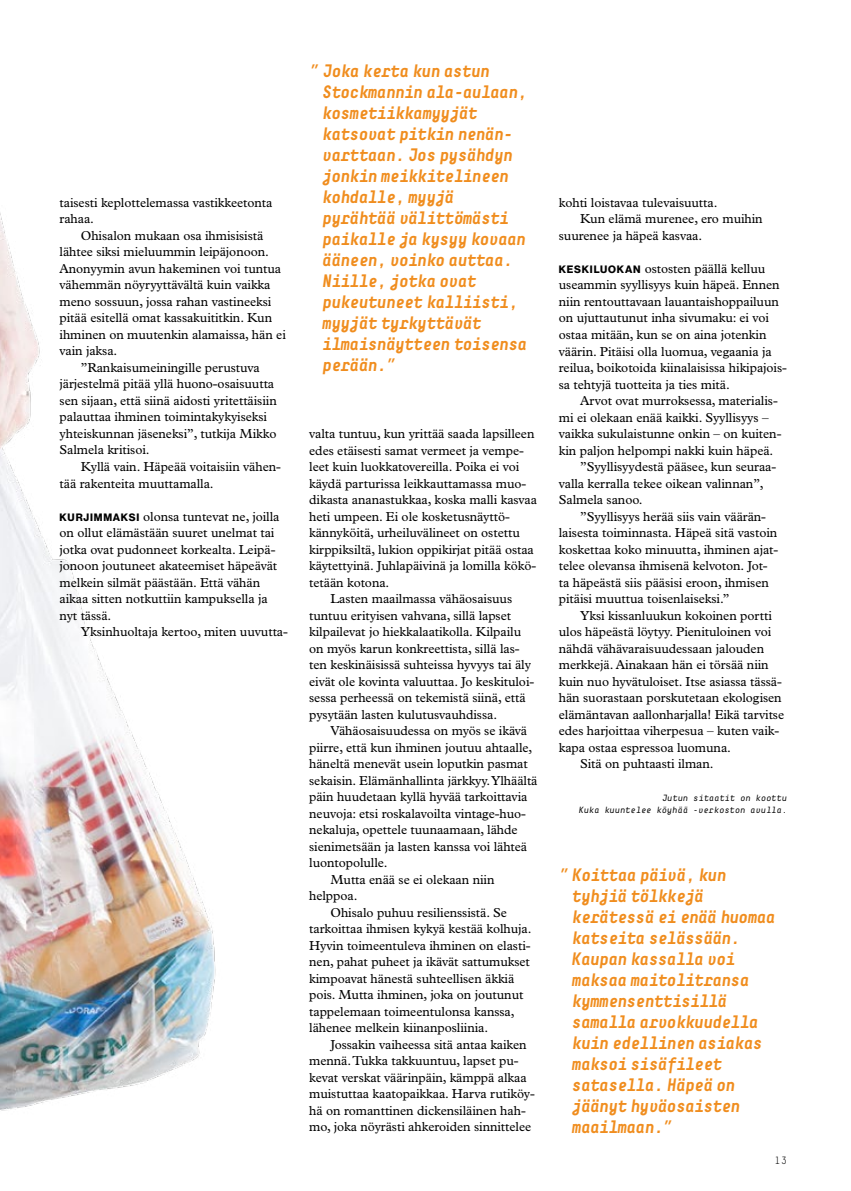
<style>
.page{position:relative;width:851px;height:1191px;background:#fff}
.page>*{position:absolute;margin:0;border:0;box-sizing:border-box;transform-origin:0 0}
.t1{font:italic 700 18px/21px "Decima Mono";letter-spacing:-.07em;color:#f08d1e;scale:.95 1}
.t2{font:13.05px/16.5px "Plantin Std";letter-spacing:-.005em;color:#000}
.t3{font:300 10.5px "Decima Mono";color:#000}
.t4{font:italic 9px/12px "Decima Mono";letter-spacing:-.02em;color:#000;text-align:right}
.s1{font-family:"N Haas Grotesk DS Std 75 Bd";font-size:10.5px}
</style>
<div class="page">
<img style="left:0;top:212px;width:216px;height:899px">
<p class="t2" style="left:60px;top:194px;width:214px">taisesti keplottelemassa vastikkeetonta rahaa.</p>
<p class="t2" style="left:81px;top:227px;width:184px">Ohisalon mukaan osa ihmisisistä</p>
<p class="t2" style="left:60px;top:244px;width:211px">lähtee siksi mieluummin leipäjonoon.</p>
<p class="t2" style="left:60px;top:260px;width:223px">Anonyymin avun hakeminen voi tuntua</p>
<p class="t2" style="left:60px;top:277px;width:212px">vähemmän nöyryyttävältä kuin vaikka</p>
<p class="t2" style="left:60px;top:293px;width:213px">meno sossuun, jossa rahan vastineeksi</p>
<p class="t2" style="left:60px;top:310px;width:214px">pitää esitellä omat kassakuititkin. Kun</p>
<p class="t2" style="left:60px;top:326px;width:228px">ihminen on muutenkin alamaissa, hän ei</p>
<p class="t2" style="left:60px;top:343px;width:59px">vain jaksa.</p>
<p class="t2" style="left:81px;top:359px;width:180px">”Rankaisumeiningille perustuva</p>
<p class="t2" style="left:60px;top:376px;width:216px">järjestelmä pitää yllä huono-osaisuutta</p>
<p class="t2" style="left:60px;top:392px;width:219px">sen sijaan, että siinä aidosti yritettäisiin</p>
<p class="t2" style="left:60px;top:409px;width:209px">palauttaa ihminen toimintakykyiseksi</p>
<p class="t2" style="left:60px;top:425px;width:218px">yhteiskunnan jäseneksi”, tutkija Mikko</p>
<p class="t2" style="left:60px;top:442px;width:92px">Salmela kritisoi.</p>
<p class="t2" style="left:81px;top:458px;width:201px">Kyllä vain. Häpeää voitaisiin vähen-</p>
<p class="t2" style="left:60px;top:475px;width:156px">tää rakenteita muuttamalla.</p>
<p class="t2" style="left:60px;top:508px;width:221px"><span class="s1">KURJIMMAKSI</span> olonsa tuntevat ne, joilla on ollut elämästään suuret unelmat tai jotka ovat pudonneet korkealta. Leipä&shy;jonoon joutuneet akateemiset häpeävät melkein silmät päästään. Että vähän aikaa sitten notkuttiin kampuksella ja nyt tässä.</p>
<p class="t2" style="left:81px;top:623px;width:208px">Yksinhuoltaja kertoo, miten uuvutta-</p>
<p class="t1" style="left:322px;top:60px;width:218px;text-indent:-13px">” Joka kerta kun astun<br>Stockmannin ala-aulaan, kosmetiikkamyyjät katsovat pitkin nenän&shy;varttaan. Jos pysähdyn jonkin meikkitelineen kohdalle, myyjä pyrähtää välittömästi paikalle ja kysyy kovaan ääneen, voinko auttaa.<br>Niille, jotka ovat pukeutuneet kalliisti, myyjät tyrkyttävät ilmaisnäytteen toisensa perään.”</p>
<p class="t2" style="left:309px;top:425px;width:227px">valta tuntuu, kun yrittää saada lapsilleen</p>
<p class="t2" style="left:309px;top:442px;width:216px">edes etäisesti samat vermeet ja vempe-</p>
<p class="t2" style="left:309px;top:458px;width:212px">leet kuin luokkatovereilla. Poika ei voi</p>
<p class="t2" style="left:309px;top:475px;width:218px">käydä parturissa leikkauttamassa muo-</p>
<p class="t2" style="left:309px;top:491px;width:229px">dikasta ananastukkaa, koska malli kasvaa</p>
<p class="t2" style="left:309px;top:508px;width:202px">heti umpeen. Ei ole kosketusnäyttö-</p>
<p class="t2" style="left:309px;top:524px;width:212px">kännyköitä, urheiluvälineet on ostettu</p>
<p class="t2" style="left:309px;top:541px;width:226px">kirppiksiltä, lukion oppikirjat pitää ostaa</p>
<p class="t2" style="left:309px;top:557px;width:228px">käytettyinä. Juhlapäivinä ja lomilla kökö-</p>
<p class="t2" style="left:309px;top:574px;width:82px">tetään kotona.</p>
<p class="t2" style="left:330px;top:590px;width:183px">Lasten maailmassa vähäosaisuus</p>
<p class="t2" style="left:309px;top:607px;width:203px">tuntuu erityisen vahvana, sillä lapset</p>
<p class="t2" style="left:309px;top:623px;width:213px">kilpailevat jo hiekkalaatikolla. Kilpailu</p>
<p class="t2" style="left:309px;top:640px;width:212px">on myös karun konkreettista, sillä las-</p>
<p class="t2" style="left:309px;top:656px;width:223px">ten keskinäisissä suhteissa hyvyys tai äly</p>
<p class="t2" style="left:309px;top:673px;width:226px">eivät ole kovinta valuuttaa. Jo keskituloi-</p>
<p class="t2" style="left:309px;top:689px;width:218px">sessa perheessä on tekemistä siinä, että</p>
<p class="t2" style="left:309px;top:706px;width:189px">pysytään lasten kulutusvauhdissa.</p>
<p class="t2" style="left:330px;top:722px;width:198px">Vähäosaisuudessa on myös se ikävä</p>
<p class="t2" style="left:309px;top:739px;width:225px">piirre, että kun ihminen joutuu ahtaalle,</p>
<p class="t2" style="left:309px;top:755px;width:220px">häneltä menevät usein loputkin pasmat</p>
<p class="t2" style="left:309px;top:772px;width:230px">sekaisin. Elämänhallinta järkkyy. Ylhäältä</p>
<p class="t2" style="left:309px;top:788px;width:220px">päin huudetaan kyllä hyvää tarkoittavia</p>
<p class="t2" style="left:309px;top:805px;width:218px">neuvoja: etsi roskalavoilta vintage-huo-</p>
<p class="t2" style="left:309px;top:821px;width:210px">nekaluja, opettele tuunaamaan, lähde</p>
<p class="t2" style="left:309px;top:838px;width:219px">sienimetsään ja lasten kanssa voi lähteä</p>
<p class="t2" style="left:309px;top:854px;width:80px">luontopolulle.</p>
<p class="t2" style="left:330px;top:871px;width:165px">Mutta enää se ei olekaan niin</p>
<p class="t2" style="left:309px;top:887px;width:50px">helppoa.</p>
<p class="t2" style="left:330px;top:904px;width:178px">Ohisalo puhuu resilienssistä. Se</p>
<p class="t2" style="left:309px;top:920px;width:224px">tarkoittaa ihmisen kykyä kestää kolhuja.</p>
<p class="t2" style="left:309px;top:937px;width:223px">Hyvin toimeentuleva ihminen on elasti-</p>
<p class="t2" style="left:309px;top:953px;width:222px">nen, pahat puheet ja ikävät sattumukset</p>
<p class="t2" style="left:309px;top:970px;width:207px">kimpoavat hänestä suhteellisen äkkiä</p>
<p class="t2" style="left:309px;top:986px;width:216px">pois. Mutta ihminen, joka on joutunut</p>
<p class="t2" style="left:309px;top:1003px;width:207px">tappelemaan toimeentulonsa kanssa,</p>
<p class="t2" style="left:309px;top:1019px;width:180px">lähenee melkein kiinanposliinia.</p>
<p class="t2" style="left:330px;top:1036px;width:198px">Jossakin vaiheessa sitä antaa kaiken</p>
<p class="t2" style="left:309px;top:1052px;width:211px">mennä. Tukka takkuuntuu, lapset pu-</p>
<p class="t2" style="left:309px;top:1069px;width:219px">kevat verskat väärinpäin, kämppä alkaa</p>
<p class="t2" style="left:309px;top:1085px;width:227px">muistuttaa kaatopaikkaa. Harva rutiköy-</p>
<p class="t2" style="left:309px;top:1102px;width:218px">hä on romanttinen dickensiläinen hah-</p>
<p class="t2" style="left:309px;top:1118px;width:223px">mo, joka nöyrästi ahkeroiden sinnittelee</p>
<p class="t2" style="left:558px;top:194px;width:160px">kohti loistavaa tulevaisuutta.</p>
<p class="t2" style="left:580px;top:211px;width:184px">Kun elämä murenee, ero muihin</p>
<p class="t2" style="left:558px;top:227px;width:145px">suurenee ja häpeä kasvaa.</p>
<p class="t2" style="left:558px;top:260px;width:229px"><span class="s1">KESKILUOKAN</span> ostosten päällä kelluu useammin syyllisyys kuin häpeä. Ennen niin rentouttavaan lauantaishoppailuun on ujuttautunut inha sivumaku: ei voi ostaa mitään, kun se on aina jotenkin väärin. Pitäisi olla luomua, vegaania ja reilua, boikotoida kiinalaisissa hikipajois&shy;sa tehtyjä tuotteita ja ties mitä.</p>
<p class="t2" style="left:580px;top:392px;width:199px">Arvot ovat murroksessa, materialis-</p>
<p class="t2" style="left:558px;top:409px;width:211px">mi ei olekaan enää kaikki. Syyllisyys –</p>
<p class="t2" style="left:558px;top:425px;width:224px">vaikka sukulaistunne onkin – on kuiten-</p>
<p class="t2" style="left:558px;top:442px;width:216px">kin paljon helpompi nakki kuin häpeä.</p>
<p class="t2" style="left:580px;top:458px;width:198px">”Syyllisyydestä pääsee, kun seuraa-</p>
<p class="t2" style="left:558px;top:475px;width:206px">valla kerralla tekee oikean valinnan”,</p>
<p class="t2" style="left:558px;top:491px;width:85px">Salmela sanoo.</p>
<p class="t2" style="left:580px;top:508px;width:187px">”Syyllisyys herää siis vain väärän-</p>
<p class="t2" style="left:558px;top:524px;width:220px">laisesta toiminnasta. Häpeä sitä vastoin</p>
<p class="t2" style="left:558px;top:541px;width:221px">koskettaa koko minuutta, ihminen ajat-</p>
<p class="t2" style="left:558px;top:557px;width:210px">telee olevansa ihmisenä kelvoton. Jot-</p>
<p class="t2" style="left:558px;top:574px;width:211px">ta häpeästä siis pääsisi eroon, ihmisen</p>
<p class="t2" style="left:558px;top:590px;width:172px">pitäisi muuttua toisenlaiseksi.”</p>
<p class="t2" style="left:580px;top:607px;width:193px">Yksi kissanluukun kokoinen portti</p>
<p class="t2" style="left:558px;top:623px;width:214px">ulos häpeästä löytyy. Pienituloinen voi</p>
<p class="t2" style="left:558px;top:640px;width:207px">nähdä vähävaraisuudessaan jalouden</p>
<p class="t2" style="left:558px;top:656px;width:211px">merkkejä. Ainakaan hän ei törsää niin</p>
<p class="t2" style="left:558px;top:673px;width:224px">kuin nuo hyvätuloiset. Itse asiassa tässä-</p>
<p class="t2" style="left:558px;top:689px;width:224px">hän suorastaan porskutetaan ekologisen</p>
<p class="t2" style="left:558px;top:706px;width:227px">elämäntavan aallonharjalla! Eikä tarvitse</p>
<p class="t2" style="left:558px;top:722px;width:222px">edes harjoittaa viherpesua – kuten vaik-</p>
<p class="t2" style="left:558px;top:739px;width:174px">kapa ostaa espressoa luomuna.</p>
<p class="t2" style="left:580px;top:755px;width:135px">Sitä on puhtaasti ilman.</p>
<p class="t4" style="left:578px;top:792px;width:210px">Jutun sitaatit on koottu<br>Kuka kuuntelee köyhää -verkoston avulla.</p>
<p class="t1" style="left:571px;top:864px;width:216px;text-indent:-13px">” Koittaa päivä, kun tyhjiä tölkkejä kerätessä ei enää huomaa katseita selässään.<br>Kaupan kassalla voi maksaa maitolitransa kymmensenttisillä samalla arvokkuudella kuin edellinen asiakas maksoi sisäfileet satasella. Häpeä on jäänyt hyväosaisten maailmaan.”</p>
<p class="t3" style="left:774px;top:1154px;width:14px">13</p>
</div>
